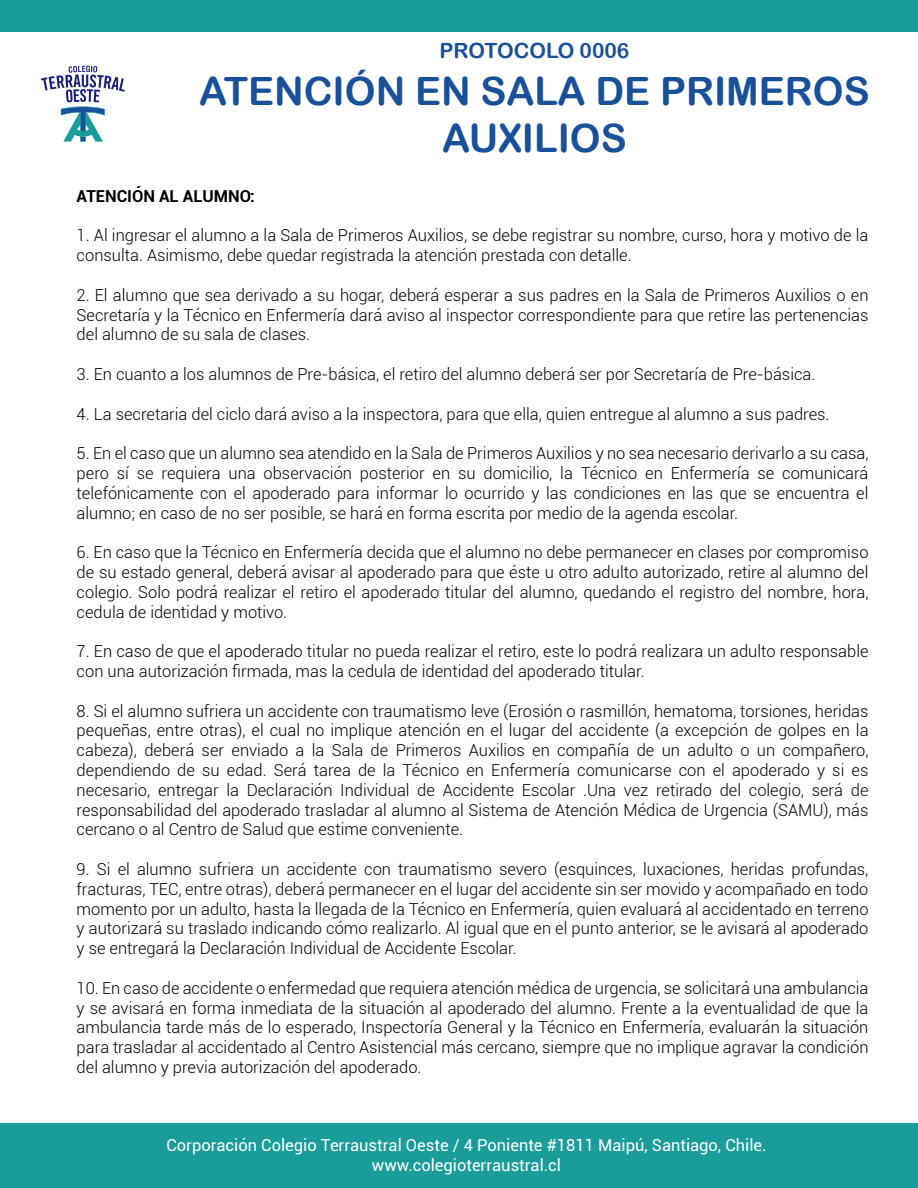
<style>
.page{position:relative;width:918px;height:1188px;background:#fff}
.page>*{position:absolute;margin:0;border:0;box-sizing:border-box;transform-origin:0 0}
.t1{font:39px/46.8px "Arial Rounded MT Bold";color:#185099;text-align:center}
.t2{font:21px "Arial Rounded MT Bold";color:#185099}
.t3{font:300 16.5px/19.8px "Roboto";color:#000;text-align:justify}
.t4{font:16.5px/19.8px "Roboto";color:#fff;text-align:center}
.t5{font:700 16.5px "Roboto";color:#000}
</style>
<div class="page">
<div style="left:0;top:0;width:918px;height:32px;background:#199c9a"></div>
<div style="left:0;top:1124px;width:918px;height:64px;background:#199c9a"></div>
<svg style="left:41px;top:66px;width:84px;height:76px"></svg>
<p class="t2" style="left:439px;top:38px;width:192px">PROTOCOLO 0006</p>
<h1 class="t1" style="left:199px;top:67px;width:672px">ATENCIÓN EN SALA DE PRIMEROS<br>AUXILIOS</h1>
<p class="t5" style="left:77px;top:184px;width:180px">ATENCIÓN AL ALUMNO:</p>
<p class="t3" style="left:77px;top:225px;width:793px">1. Al ingresar el alumno a la Sala de Primeros Auxilios, se debe registrar su nombre, curso, hora y motivo de la consulta. Asimismo, debe quedar registrada la atención prestada con detalle.</p>
<p class="t3" style="left:77px;top:284px;width:793px">2. El alumno que sea derivado a su hogar, deberá esperar a sus padres en la Sala de Primeros Auxilios o en Secretaría y la Técnico en Enfermería dará aviso al inspector correspondiente para que retire las pertenencias del alumno de su sala de clases.</p>
<p class="t3" style="left:77px;top:364px;width:740px">3. En cuanto a los alumnos de Pre-básica, el retiro del alumno deberá ser por Secretaría de Pre-básica.</p>
<p class="t3" style="left:77px;top:403px;width:754px">4. La secretaria del ciclo dará aviso a la inspectora, para que ella, quien entregue al alumno a sus padres.</p>
<p class="t3" style="left:77px;top:443px;width:793px">5. En el caso que un alumno sea atendido en la Sala de Primeros Auxilios y no sea necesario derivarlo a su casa, pero sí se requiera una observación posterior en su domicilio, la Técnico en Enfermería se comunicará telefónicamente con el apoderado para informar lo ocurrido y las condiciones en las que se encuentra el alumno; en caso de no ser posible, se hará en forma escrita por medio de la agenda escolar.</p>
<p class="t3" style="left:77px;top:542px;width:793px">6. En caso que la Técnico en Enfermería decida que el alumno no debe permanecer en clases por compromiso de su estado general, deberá avisar al apoderado para que éste u otro adulto autorizado, retire al alumno del colegio. Solo podrá realizar el retiro el apoderado titular del alumno, quedando el registro del nombre, hora, cedula de identidad y motivo.</p>
<p class="t3" style="left:77px;top:641px;width:793px">7. En caso de que el apoderado titular no pueda realizar el retiro, este lo podrá realizara un adulto responsable con una autorización firmada, mas la cedula de identidad del apoderado titular.</p>
<p class="t3" style="left:77px;top:700px;width:793px">8. Si el alumno sufriera un accidente con traumatismo leve (Erosión o rasmillón, hematoma, torsiones, heridas pequeñas, entre otras), el cual no implique atención en el lugar del accidente (a excepción de golpes en la cabeza), deberá ser enviado a la Sala de Primeros Auxilios en compañía de un adulto o un compañero, dependiendo de su edad. Será tarea de la Técnico en Enfermería comunicarse con el apoderado y si es necesario, entregar la Declaración Individual de Accidente Escolar .Una vez retirado del colegio, será de responsabilidad del apoderado trasladar al alumno al Sistema de Atención Médica de Urgencia (SAMU), más cercano o al Centro de Salud que estime conveniente.</p>
<p class="t3" style="left:77px;top:859px;width:793px">9. Si el alumno sufriera un accidente con traumatismo severo (esquinces, luxaciones, heridas profundas, fracturas, TEC, entre otras), deberá permanecer en el lugar del accidente sin ser movido y acompañado en todo momento por un adulto, hasta la llegada de la Técnico en Enfermería, quien evaluará al accidentado en terreno y autorizará su traslado indicando cómo realizarlo. Al igual que en el punto anterior, se le avisará al apoderado y se entregará la Declaración Individual de Accidente Escolar.</p>
<p class="t3" style="left:77px;top:977px;width:793px">10. En caso de accidente o enfermedad que requiera atención médica de urgencia, se solicitará una ambulancia y se avisará en forma inmediata de la situación al apoderado del alumno. Frente a la eventualidad de que la ambulancia tarde más de lo esperado, Inspectoría General y la Técnico en Enfermería, evaluarán la situación para trasladar al accidentado al Centro Asistencial más cercano, siempre que no implique agravar la condición del alumno y previa autorización del apoderado.</p>
<p class="t4" style="left:166px;top:1135px;width:602px">Corporación Colegio Terraustral Oeste / 4 Poniente #1811 Maipú, Santiago, Chile. www.colegioterraustral.cl</p>
</div>
